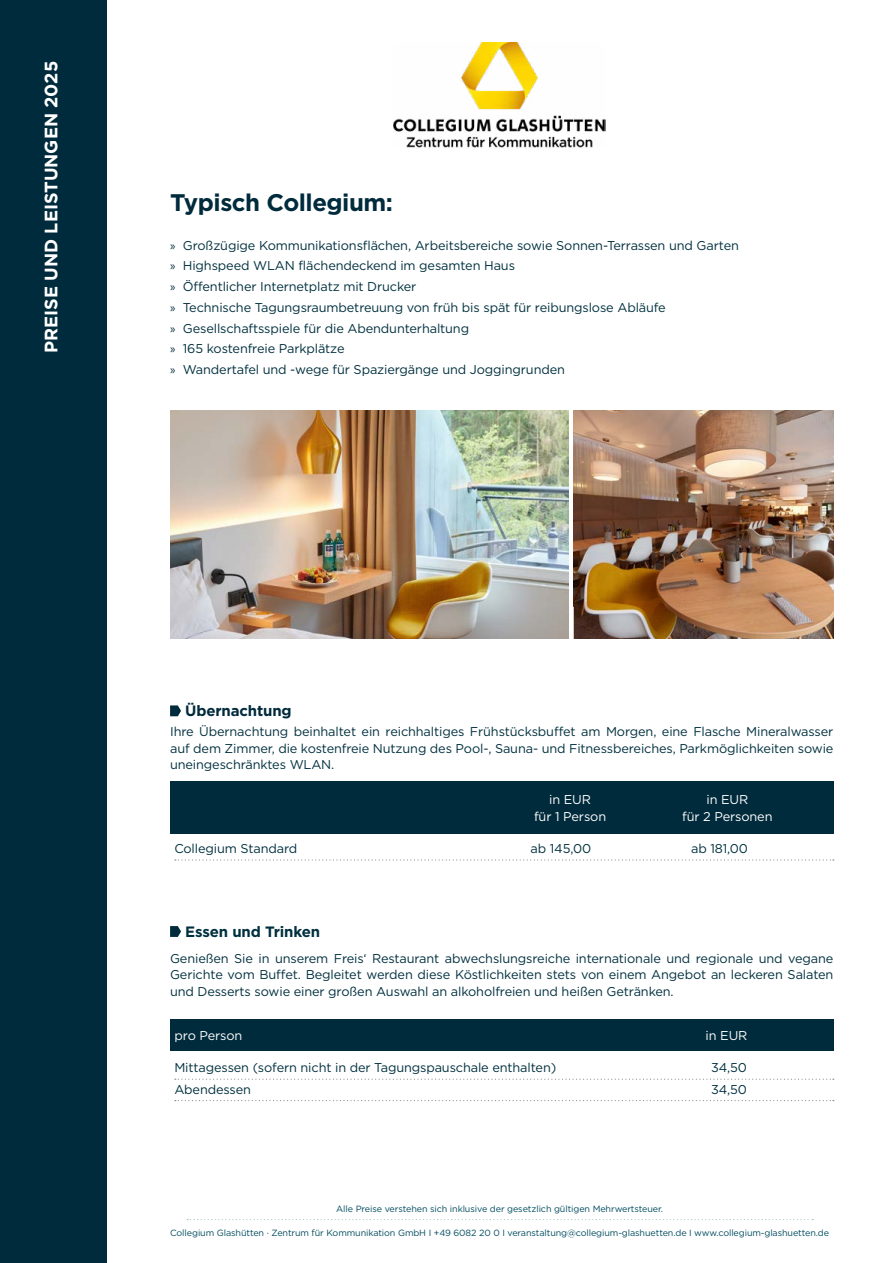
<style>
.page{position:relative;width:893px;height:1263px;background:#fff}
.page>*{position:absolute;margin:0;border:0;box-sizing:border-box;transform-origin:0 0}
.t1{font:700 24px "Gotham";letter-spacing:-.02em;color:#002b3c}
.t2{font:700 18px "Gotham";color:#fff}
.t3{font:700 15px "Gotham";letter-spacing:-.01em;color:#00303f}
.t4{font:700 15px "Gotham";letter-spacing:-.01em;color:#002b3c}
.t5{font:12.75px/20.7px "Gotham";letter-spacing:-.01em;color:#00303f;text-align:justify}
.t6{font:12.75px "Gotham";letter-spacing:-.01em;color:#fff}
.t7{font:9px "Gotham";letter-spacing:-.01em;color:#004c5f}
.s1{font-family:"Myriad Pro"}
</style>
<div class="page">
<div style="left:0;top:0;width:106px;height:1263px;background:#002b3c"></div>
<img style="left:170px;top:410px;width:398px;height:228px">
<img style="left:574px;top:410px;width:259px;height:228px">
<svg style="left:187px;top:1219px;width:626px;height:1px"></svg>
<img style="left:393px;top:43px;width:213px;height:105px">
<svg style="left:175px;top:1079px;width:659px;height:1px"></svg>
<svg style="left:175px;top:1100px;width:659px;height:1px"></svg>
<svg style="left:170px;top:926px;width:11px;height:11px"></svg>
<div style="left:170px;top:1019px;width:664px;height:32px;background:#002b3c"></div>
<svg style="left:175px;top:859px;width:659px;height:1px"></svg>
<svg style="left:170px;top:705px;width:11px;height:11px"></svg>
<div style="left:170px;top:781px;width:664px;height:52px;background:#002b3c"></div>
<h2 class="t2" style="left:39px;top:353px;width:293px;rotate:-90deg">PREISE UND LEISTUNGEN 2025</h2>
<h1 class="t1" style="left:170px;top:186px;width:224px">Typisch Collegium:</h1>
<p class="t5" style="left:170px;top:234px;width:570px;text-align:left"><span class="s1">»</span> Großzügige Kommunikationsflächen, Arbeitsbereiche sowie Sonnen-Terrassen und Garten <span class="s1">»</span> Highspeed WLAN flächendeckend im gesamten Haus<br><span class="s1">»</span> Öffentlicher Internetplatz mit Drucker<br><span class="s1">»</span> Technische Tagungsraumbetreuung von früh bis spät für reibungslose Abläufe<br><span class="s1">»</span> Gesellschaftsspiele für die Abendunterhaltung<br><span class="s1">»</span> 165 kostenfreie Parkplätze<br><span class="s1">»</span> Wandertafel und -wege für Spaziergänge und Joggingrunden</p>
<p class="t4" style="left:185px;top:701px;width:108px">Übernachtung</p>
<p class="t5" style="left:170px;top:723px;width:665px;line-height:16.5px">Ihre Übernachtung beinhaltet ein reichhaltiges Frühstücksbuffet am Morgen, eine Flasche Mineralwasser auf dem Zimmer, die kostenfreie Nutzung des Pool-, Sauna- und Fitnessbereiches, Parkmöglichkeiten sowie uneingeschränktes WLAN.</p>
<p class="t6" style="left:549px;top:791px;width:43px">in EUR</p>
<p class="t6" style="left:706px;top:791px;width:43px">in EUR</p>
<p class="t6" style="left:534px;top:808px;width:74px">für 1 Person</p>
<p class="t6" style="left:682px;top:808px;width:92px">für 2 Personen</p>
<p class="t5" style="left:174px;top:838px;width:124px">Collegium Standard</p>
<p class="t5" style="left:530px;top:838px;width:62px">ab 145,00</p>
<p class="t5" style="left:691px;top:838px;width:58px">ab 181,00</p>
<p class="t3" style="left:185px;top:922px;width:136px">Essen und Trinken</p>
<p class="t5" style="left:170px;top:950px;width:665px;line-height:16.5px">Genießen Sie in unserem Freis‘ Restaurant abwechslungsreiche internationale und regionale und vegane Gerichte vom Buffet. Begleitet werden diese Köstlichkeiten stets von einem Angebot an leckeren Salaten und Desserts sowie einer großen Auswahl an alkoholfreien und heißen Getränken.</p>
<p class="t6" style="left:175px;top:1027px;width:69px">pro Person</p>
<p class="t6" style="left:706px;top:1027px;width:43px">in EUR</p>
<p class="t5" style="left:174px;top:1057px;width:383px">Mittagessen (sofern nicht in der Tagungspauschale enthalten)</p>
<p class="t5" style="left:711px;top:1057px;width:37px">34,50</p>
<p class="t5" style="left:174px;top:1078px;width:78px">Abendessen</p>
<p class="t5" style="left:711px;top:1078px;width:37px">34,50</p>
<p class="t7" style="left:336px;top:1203px;width:328px">Alle Preise verstehen sich inklusive der gesetzlich gültigen Mehrwertsteuer.</p>
<p class="t7" style="left:170px;top:1227px;width:661px">Collegium Glashütten · Zentrum für Kommunikation GmbH I +49 6082 20 0 I veranstaltung@collegium-glashuetten.de I www.collegium-glashuetten.de</p>
</div>
